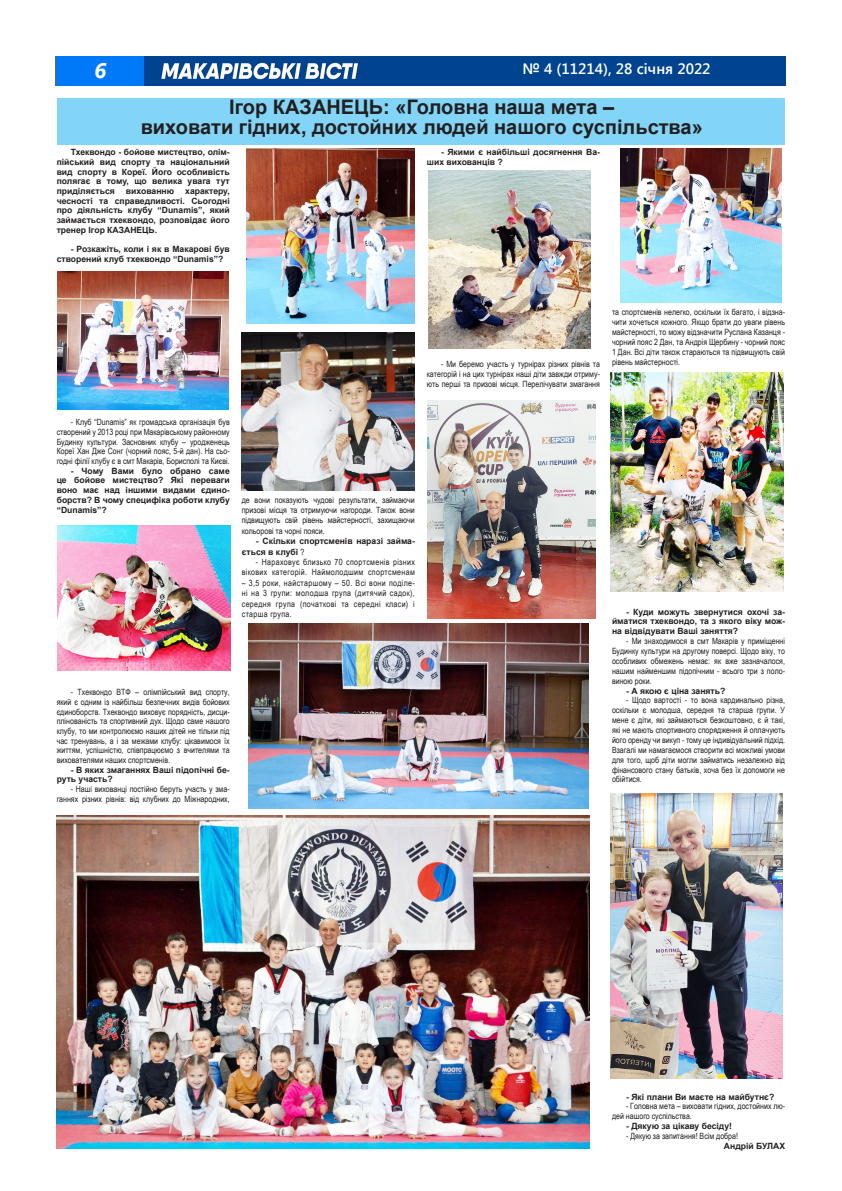
<style>
.page{position:relative;width:842px;height:1191px;background:#fff}
.page>*{position:absolute;margin:0;border:0;box-sizing:border-box;transform-origin:0 0}
.t1{font:italic 700 22px "Arial";color:#fff}
.заголовок_новий{font:700 20px "Arial";color:#231f20}
.t2{font:600 15px "Segoe UI";color:#fff}
.t3{font:15px "Arial";color:#fff}
.текст{font:8.6px/9.9px "Arial Narrow";color:#231f20;text-align:justify}
.текст-2{font:700 8.6px/9.7px "Arial";color:#231f20;text-align:justify}
.текст-3{font:8.6px/10.4px "Arial Narrow";letter-spacing:.04em;color:#231f20;text-align:right}
.s1{font-family:"Segoe UI";font-size:21px}
.s2{font-family:"Arial Narrow";font-weight:400}
</style>
<div class="page">
<img style="left:57px;top:85px;width:728px;height:1px">
<img style="left:57px;top:57px;width:728px;height:28px">
<div style="left:57px;top:98px;width:727px;height:46px;background:#82d5f7"></div>
<img style="left:58px;top:272px;width:170px;height:137px">
<img style="left:610px;top:372px;width:173px;height:219px">
<img style="left:610px;top:793px;width:173px;height:285px">
<img style="left:249px;top:623px;width:340px;height:186px">
<img style="left:57px;top:815px;width:533px;height:334px">
<img style="left:620px;top:149px;width:162px;height:153px">
<img style="left:427px;top:400px;width:168px;height:219px">
<img style="left:429px;top:171px;width:161px;height:177px">
<img style="left:246px;top:149px;width:168px;height:174px">
<img style="left:58px;top:525px;width:172px;height:145px">
<img style="left:241px;top:333px;width:173px;height:157px">
<p class="t2" style="left:665px;top:58px;width:47px">я 2022</p>
<p class="t1" style="left:94px;top:57px;width:14px">6<span class="s1">6</span></p>
<p class="t2" style="left:511px;top:59px;width:213px">№ 40 (11199), 15 жовтня 2021</p>
<h3 class="t3" style="left:523px;top:60px;width:187px">№ 4 (11214), 28 січня 2022</h3>
<p class="заголовок_новий" style="left:229px;top:94px;width:386px">Ігор КАЗАНЕЦЬ: «Головна наша мета –</p>
<p class="заголовок_новий" style="left:141px;top:114px;width:564px">виховати гідних, достойних людей нашого суспільства»</p>
<p class="текст-2" style="left:57px;top:147px;width:175px;text-indent:14px">Тхеквондо - бойове мистецтво, олім&shy;пійський вид спорту та національний вид спорту в Кореї. Його особливість полягає в тому, що велика увага тут приділяється</p>
<p class="текст-2" style="left:57px;top:186px;width:175px;text-indent:129px">характеру, чесності та справедливості. Сьогодні про діяльність клубу “Dunamis”, який займається тхеквондо, розповідає його тренер Ігор КАЗАНЕЦЬ.</p>
<p class="текст-2" style="left:57px;top:244px;width:175px;text-indent:14px">- Розкажіть, коли і як в Макарові був створений клуб тхеквондо “Dunamis”?</p>
<p class="текст-2" style="left:126px;top:186px;width:50px">вихованню</p>
<p class="текст-2" style="left:427px;top:147px;width:175px;line-height:10px;text-indent:14px">- Якими є найбільші досягнення Ва&shy;ших вихованців ?</p>
<p class="текст" style="left:57px;top:417px;width:175px;text-indent:14px">- Клуб “Dunamis” як громадська організація був створений у 2013 році при Макарівському районному Будинку культури. Засновник клубу – уродженець Кореї Хан Дже Сонг (чорний пояс, 5-й дан). На сьо&shy;годні філії клубу є в смт Макарів, Борисполі та Києві.</p>
<p class="текст-2" style="left:57px;top:466px;width:175px;text-indent:14px">- Чому Вами було обрано саме це бойове мистецтво? Які переваги воно має над іншими видами єдино&shy;борств? В чому специфіка роботи клубу “Dunamis”?</p>
<p class="текст" style="left:242px;top:494px;width:175px;line-height:10.4px">де вони показують чудові результати, займаючи призові місця та отримуючи нагороди. Також вони підвищують свій рівень майстерності, захищаючи кольорові та чорні пояси.</p>
<p class="текст-2" style="left:242px;top:536px;width:175px;line-height:10.4px;text-indent:14px">- Скільки спортсменів наразі займа&shy;ється в клубі <span class="s2">?</span></p>
<p class="текст-3" style="left:242px;top:556px;width:175px">- Нараховує близько 70 спортсменів різних вікових категорій. Наймолодшим спортсменам</p>
<p class="текст" style="left:242px;top:577px;width:175px;line-height:10.4px">– 3,5 роки, найстаршому – 50. Всі вони поділе&shy;ні на 3 групи: молодша група (дитячий садок), середня група (початкові та середні класи) і старша група.</p>
<p class="текст" style="left:57px;top:687px;width:175px;text-indent:14px">- Тхеквондо ВТФ – олімпійський вид спорту, який є одним із найбільш безпечних видів бойових єдиноборств. Тхеквондо виховує порядність, дисци&shy;плінованість та спортивний дух. Щодо саме нашого клубу, то ми контролюємо наших дітей не тільки під час тренувань, а і за межами клубу: цікавимося їх життям, успішністю, співпрацюємо з вчителями та вихователями наших спортсменів.</p>
<p class="текст-2" style="left:57px;top:765px;width:175px;text-indent:14px">- В яких змаганнях Ваші підопічні бе&shy;руть участь?</p>
<p class="текст" style="left:57px;top:784px;width:175px;text-align:right">- Наші вихованці постійно беруть участь у зма&shy;ганнях різних рівнів: від клубних до Міжнародних,</p>
<p class="текст" style="left:427px;top:359px;width:175px;text-indent:14px">- Ми беремо участь у турнірах різних рівнів та категорій і на цих турнірах наші діти завжди отриму&shy;ють перші та призові місця. Перелічувати змагання</p>
<p class="текст" style="left:612px;top:307px;width:175px">та спортсменів нелегко, оскільки їх багато, і відзна&shy;чити хочеться кожного. Якщо брати до уваги рівень майстерності, то можу відзначити Руслана Казанця - чорний пояс 2 Дан, та Андрія Щербину - чорний пояс 1 Дан. Всі діти також стараються та підвищують свій рівень майстерності.</p>
<p class="текст-2" style="left:612px;top:607px;width:175px;text-indent:14px">- Куди можуть звернутися охочі за&shy;йматися тхеквондо, та з якого віку мож&shy;на відвідувати Ваші заняття?</p>
<p class="текст" style="left:612px;top:636px;width:175px;text-indent:14px">- Ми знаходимося в смт Макарів у приміщенні Будинку культури на другому поверсі. Щодо віку, то особливих обмежень немає: як вже зазначалося, нашим найменшим підопічним - всього три з поло&shy;виною роки.</p>
<p class="текст-2" style="left:626px;top:686px;width:101px">- А якою є ціна занять?</p>
<p class="текст" style="left:612px;top:695px;width:175px;text-indent:14px">- Щодо вартості - то вона кардинально різна, оскільки є молодша, середня та старша групи. У мене є діти, які займаються безкоштовно, є й такі, які не мають спортивного спорядження й оплачують його оренду чи викуп - тому це індивідуальний підхід.<br>Взагалі ми намагаємося створити всі можливі умови для того, щоб діти могли займатись незалежно від фінансового стану батьків, хоча без їх допомоги не обійтися.</p>
<p class="текст-2" style="left:626px;top:1092px;width:150px">- Які плани Ви маєте на майбутнє?</p>
<p class="текст" style="left:612px;top:1101px;width:175px;text-indent:14px">- Головна мета – виховати гідних, достойних лю&shy;дей нашого суспільства.</p>
<p class="текст-2" style="left:626px;top:1121px;width:107px">- Дякую за цікаву бесіду!</p>
<p class="текст" style="left:626px;top:1130px;width:113px">- Дякую за запитання! Всім добра!</p>
<p class="текст-2" style="left:724px;top:1141px;width:63px">Андрій БУЛАХ</p>
</div>
